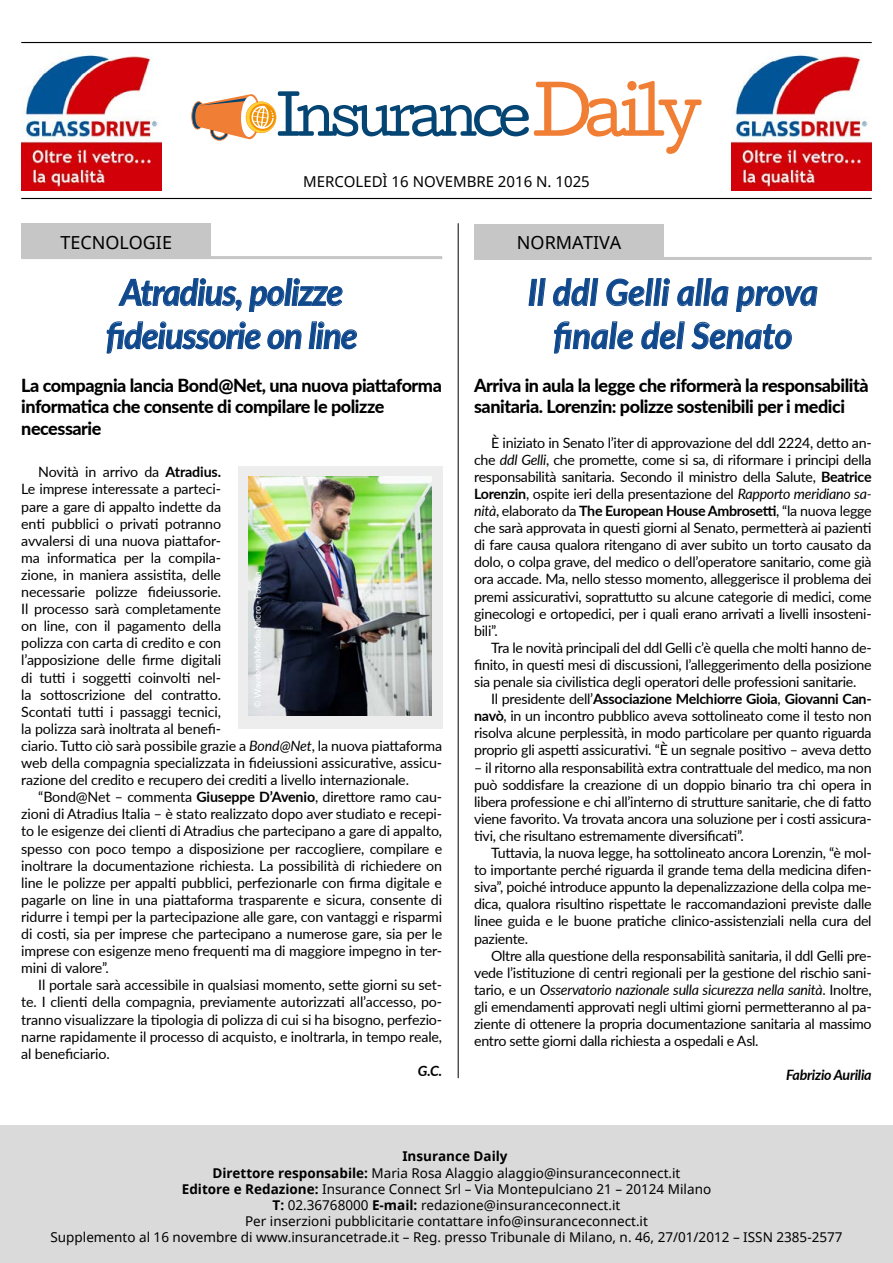
<style>
.page{position:relative;width:893px;height:1263px;background:#fff}
.page>*{position:absolute;margin:0;border:0;box-sizing:border-box;transform-origin:0 0}
.t1{font:italic 700 36px/43.2px "Lato";letter-spacing:-.025em;color:#0f488c;text-align:center;scale:.95 1}
.t2{font:italic 700 36px/43.2px "Lato";color:#0f488c;text-align:center;scale:.95 1}
.t3{font:800 18px/21.6px "Lato";letter-spacing:-.025em;color:#000}
.t4{font:18px "Noto Sans";color:#000}
.t5{font:15px "Noto Sans";color:#000}
.t6{font:14.25px/17.1px "Lato";letter-spacing:-.01em;color:#000;text-align:justify}
.t7{font:italic 700 14.25px "Lato";letter-spacing:-.02em;color:#000}
.t8{font:13.5px "Noto Sans";color:#000}
.t9{font:700 13.5px "Noto Sans";color:#000}
.t10{font:9px "Lato";color:#fff}
.s1{font-weight:700}
.s2{font-style:italic}
</style>
<div class="page">
<hr style="left:21px;top:42px;width:851px;height:1px;background:#000">
<hr style="left:21px;top:198px;width:851px;height:1px;background:#000">
<svg style="left:191px;top:81px;width:511px;height:73px"></svg>
<img style="left:21px;top:54px;width:141px;height:137px">
<img style="left:731px;top:54px;width:141px;height:137px">
<div style="left:0;top:1125px;width:893px;height:138px;background:#dadada"></div>
<hr style="left:458px;top:223px;width:1px;height:855px;background:#000">
<hr style="left:21px;top:256px;width:421px;height:3px;background:#c6c6c6">
<hr style="left:474px;top:257px;width:398px;height:3px;background:#c6c6c6">
<div style="left:21px;top:223px;width:190px;height:35px;background:#c6c6c6"></div>
<div style="left:474px;top:224px;width:190px;height:34px;background:#c6c6c6"></div>
<svg style="left:118px;top:278px;width:124px;height:33px"></svg>
<svg style="left:249px;top:278px;width:94px;height:34px"></svg>
<svg style="left:106px;top:321px;width:155px;height:33px"></svg>
<svg style="left:267px;top:329px;width:35px;height:21px"></svg>
<svg style="left:308px;top:321px;width:49px;height:29px"></svg>
<div style="left:238px;top:466px;width:204px;height:263px;background:#ededed"></div>
<img style="left:249px;top:477px;width:183px;height:239px">
<svg style="left:528px;top:278px;width:18px;height:28px"></svg>
<svg style="left:553px;top:278px;width:46px;height:28px"></svg>
<svg style="left:606px;top:278px;width:64px;height:28px"></svg>
<svg style="left:677px;top:278px;width:52px;height:28px"></svg>
<svg style="left:736px;top:286px;width:82px;height:26px"></svg>
<svg style="left:554px;top:321px;width:79px;height:33px"></svg>
<svg style="left:641px;top:321px;width:44px;height:29px"></svg>
<svg style="left:691px;top:321px;width:101px;height:29px"></svg>
<p class="t5" style="left:303px;top:171px;width:288px">MERCOLEDÌ 16 NOVEMBRE 2016 N. 1025</p>
<p class="t4" style="left:60px;top:230px;width:113px">TECNOLOGIE</p>
<p class="t4" style="left:517px;top:231px;width:106px">NORMATIVA</p>
<h1 class="t1" style="left:106px;top:269px;width:266px">Atradius, polizze fideiussorie on line</h1>
<p class="t3" style="left:21px;top:374px;width:422px">La compagnia lancia Bond@Net, una nuova piattaforma informatica che consente di compilare le polizze necessarie</p>
<p class="t6" style="left:21px;top:463px;width:422px;text-align:left;text-indent:17px">Novità in arrivo da <span class="s1">Atradius.<br></span>Le imprese interessate a parteci-<br>pare a gare di appalto indette da<br>enti pubblici o privati potranno<br>avvalersi di una nuova piattafor-<br>ma informatica per la compila-<br>zione, in maniera assistita, delle<br>necessarie polizze fideiussorie.<br>Il processo sarà completamente<br>on line, con il pagamento della<br>polizza con carta di credito e con<br>l’apposizione delle firme digitali<br>di tutti i soggetti coinvolti nel-<br>la sottoscrizione del contratto.<br>Scontati tutti i passaggi tecnici,<br>la polizza sarà inoltrata al benefi-<br>ciario. Tutto ciò sarà possibile grazie a <span class="s2">Bond@Net</span>, la nuova piattaforma web della compagnia specializzata in fideiussioni assicurative, assicu&shy;razione del credito e recupero dei crediti a livello internazionale.</p>
<p class="t6" style="left:21px;top:788px;width:422px;text-indent:17px">“Bond@Net – commenta <span class="s1">Giuseppe D’Avenio</span>, direttore ramo cau&shy;zioni di Atradius Italia – è stato realizzato dopo aver studiato e recepi&shy;to le esigenze dei clienti di Atradius che partecipano a gare di appalto, spesso con poco tempo a disposizione per raccogliere, compilare e inoltrare la documentazione richiesta. La possibilità di richiedere on line le polizze per appalti pubblici, perfezionarle con firma digitale e pagarle on line in una piattaforma trasparente e sicura, consente di ridurre i tempi per la partecipazione alle gare, con vantaggi e risparmi di costi, sia per imprese che partecipano a numerose gare, sia per le imprese con esigenze meno frequenti ma di maggiore impegno in ter&shy;mini di valore”.</p>
<p class="t6" style="left:21px;top:976px;width:422px;text-indent:17px">Il portale sarà accessibile in qualsiasi momento, sette giorni su set&shy;te. I clienti della compagnia, previamente autorizzati all’accesso, po&shy;tranno visualizzare la tipologia di polizza di cui si ha bisogno, perfezio&shy;narne rapidamente il processo di acquisto, e inoltrarla, in tempo reale, al beneficiario.</p>
<p class="t7" style="left:418px;top:1060px;width:26px">G.C.</p>
<h1 class="t2" style="left:528px;top:269px;width:307px">Il ddl Gelli alla prova finale del Senato</h1>
<p class="t3" style="left:474px;top:374px;width:396px">Arriva in aula la legge che riformerà la responsabilità sanitaria. Lorenzin: polizze sostenibili per i medici</p>
<p class="t6" style="left:474px;top:433px;width:399px;text-indent:17px">È iniziato in Senato l’iter di approvazione del ddl 2224, detto an&shy;che <span class="s2">ddl Gelli</span>, che promette, come si sa, di riformare i principi della responsabilità sanitaria. Secondo il ministro della Salute, <span class="s1">Beatrice Lorenzin</span>, ospite ieri della presentazione del <span class="s2">Rapporto meridiano sa&shy;nità</span>, elaborato da <span class="s1">The European House Ambrosetti</span>, “la nuova legge che sarà approvata in questi giorni al Senato, permetterà ai pazienti di fare causa qualora ritengano di aver subito un torto causato da dolo, o colpa grave, del medico o dell’operatore sanitario, come già ora accade. Ma, nello stesso momento, alleggerisce il problema dei premi assicurativi, soprattutto su alcune categorie di medici, come ginecologi e ortopedici, per i quali erano arrivati a livelli insosteni&shy;bili”.</p>
<p class="t6" style="left:474px;top:638px;width:399px;text-indent:17px">Tra le novità principali del ddl Gelli c’è quella che molti hanno de&shy;finito, in questi mesi di discussioni, l’alleggerimento della posizione sia penale sia civilistica degli operatori delle professioni sanitarie.</p>
<p class="t6" style="left:474px;top:690px;width:399px;text-indent:17px">Il presidente dell’<span class="s1">Associazione Melchiorre Gioia</span>, <span class="s1">Giovanni Can&shy;navò</span>, in un incontro pubblico aveva sottolineato come il testo non risolva alcune perplessità, in modo particolare per quanto riguarda proprio gli aspetti assicurativi. “È un segnale positivo – aveva detto</p>
<p class="t6" style="left:474px;top:758px;width:399px">– il ritorno alla responsabilità extra contrattuale del medico, ma non può soddisfare la creazione di un doppio binario tra chi opera in libera professione e chi all’interno di strutture sanitarie, che di fatto viene favorito. Va trovata ancora una soluzione per i costi assicura&shy;tivi, che risultano estremamente diversificati”.</p>
<p class="t6" style="left:474px;top:844px;width:399px;text-indent:17px">Tuttavia, la nuova legge, ha sottolineato ancora Lorenzin, “è mol&shy;to importante perché riguarda il grande tema della medicina difen&shy;siva”, poiché introduce appunto la depenalizzazione della colpa me&shy;dica, qualora risultino rispettate le raccomandazioni previste dalle linee guida e le buone pratiche clinico-assistenziali nella cura del paziente.</p>
<p class="t6" style="left:474px;top:946px;width:399px;text-indent:17px">Oltre alla questione della responsabilità sanitaria, il ddl Gelli pre&shy;vede l’istituzione di centri regionali per la gestione del rischio sani&shy;tario, e un <span class="s2">Osservatorio nazionale sulla sicurezza nella sanità</span>. Inoltre, gli emendamenti approvati negli ultimi giorni permetteranno al pa&shy;ziente di ottenere la propria documentazione sanitaria al massimo entro sette giorni dalla richiesta a ospedali e Asl.</p>
<p class="t7" style="left:786px;top:1065px;width:87px">Fabrizio Aurilia</p>
<p class="t10" style="left:251px;top:708px;width:139px;rotate:-90deg">© WavebreakMediaMicro - Fotolia.</p>
<p class="t9" style="left:402px;top:1147px;width:107px">Insurance Daily</p>
<p class="t8" style="left:212px;top:1163px;width:469px"><span class="s1">Direttore responsabile:</span> Maria Rosa Alaggio alaggio@insuranceconnect.it</p>
<p class="t8" style="left:182px;top:1179px;width:531px"><span class="s1">Editore e Redazione:</span> Insurance Connect Srl – Via Montepulciano 21 – 20124 Milano</p>
<p class="t8" style="left:273px;top:1196px;width:349px"><span class="s1">T:</span> 02.36768000 <span class="s1">E-mail:</span> redazione@insuranceconnect.it</p>
<p class="t8" style="left:245px;top:1212px;width:404px">Per inserzioni pubblicitarie contattare info@insuranceconnect.it</p>
<p class="t8" style="left:50px;top:1228px;width:794px">Supplemento al 16 novembre di www.insurancetrade.it – Reg. presso Tribunale di Milano, n. 46, 27/01/2012 – ISSN 2385-2577</p>
</div>
